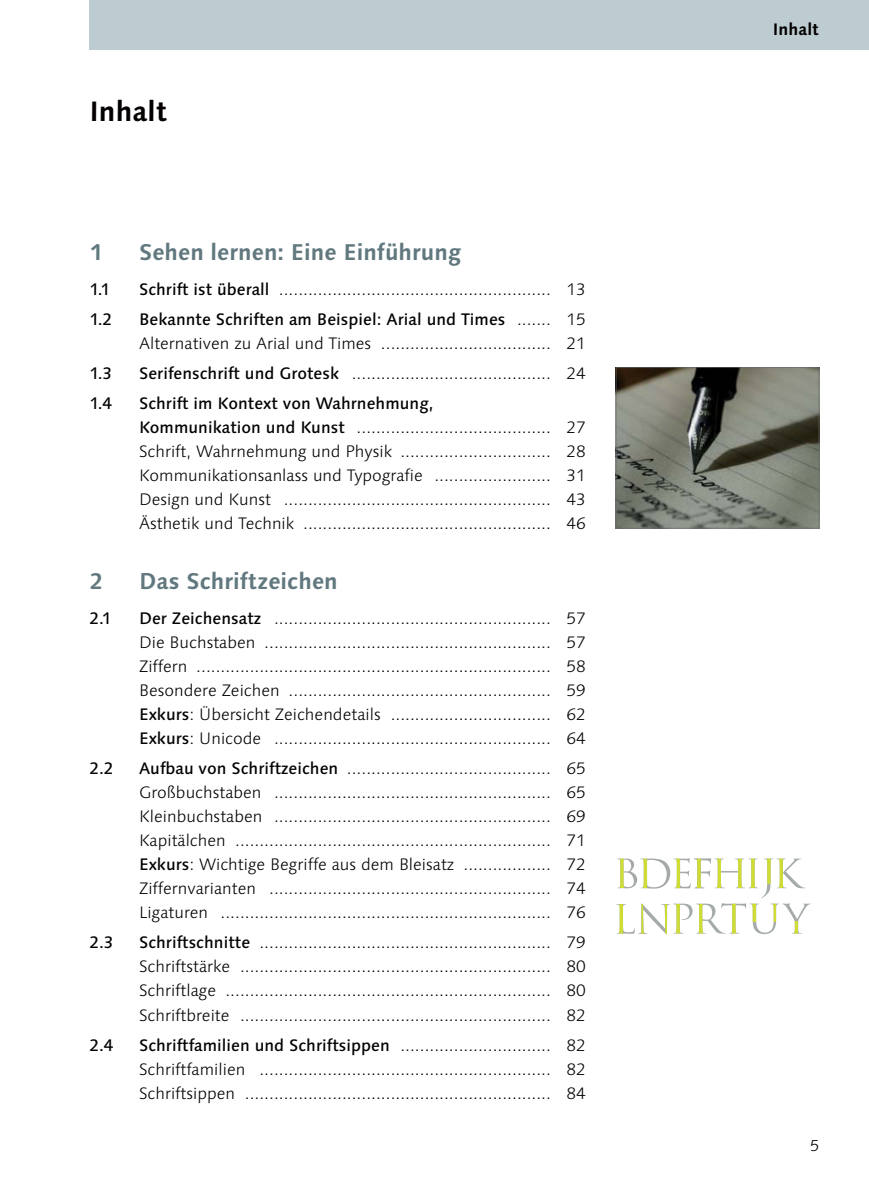
<style>
.page{position:relative;width:869px;height:1191px;background:#fff}
.page>*{position:absolute;margin:0;border:0;box-sizing:border-box;transform-origin:0 0}
.t1{font:700 28px "Syntax Next LT Pro";color:#040000}
.t2{font:700 22.75px "Syntax Next LT Pro";color:#61787f}
.t3{font:300 16.62px/24px "Syntax Next LT Pro";color:#040000;text-align:justify}
.t4{font:500 16.62px "Syntax Next LT Pro";color:#040000}
.t5{font:700 16.62px "Syntax Next LT Pro";color:#040000}
.t6{font:300 15.75px "Syntax Next LT Pro";color:#040000}
.s1{font-weight:500}
</style>
<div class="page">
<div style="left:89px;top:0;width:779px;height:50px;background:#bdccd1"></div>
<svg style="left:615px;top:367px;width:204px;height:161px;background:#6f7267"></svg>
<svg style="left:617px;top:858px;width:188px;height:39px"></svg>
<hr style="left:779px;top:858px;width:3px;height:30px;background:#cedc35">
<svg style="left:616px;top:903px;width:194px;height:31px"></svg>
<h1 class="t1" style="left:89px;top:99px;width:80px">Inhalt</h1>
<h2 class="t2" style="left:89px;top:242px;width:15px">1</h2>
<h2 class="t2" style="left:139px;top:242px;width:324px">Sehen lernen: Eine Einführung</h2>
<p class="t4" style="left:89px;top:282px;width:22px">1.1</p>
<p class="t3" style="left:139px;top:279px;width:448px"><span class="s1">Schrift ist überall</span> ........................................................ 13</p>
<p class="t4" style="left:89px;top:312px;width:24px">1.2</p>
<p class="t3" style="left:139px;top:309px;width:448px"><span class="s1">Bekannte Schriften am Beispiel: Arial und Times</span> ....... 15<br>Alternativen zu Arial und Times ................................... 21</p>
<p class="t4" style="left:89px;top:366px;width:24px">1.3</p>
<p class="t3" style="left:139px;top:363px;width:448px"><span class="s1">Serifenschrift und Grotesk</span> ......................................... 24</p>
<p class="t4" style="left:89px;top:396px;width:24px">1.4</p>
<p class="t3" style="left:139px;top:393px;width:448px;text-align:left"><span class="s1">Schrift im Kontext von Wahrnehmung,<br>Kommunikation und Kunst</span> ........................................ 27<br>Schrift, Wahrnehmung und Physik ............................... 28<br>Kommunikationsanlass und Typografie ........................ 31<br>Design und Kunst ....................................................... 43<br>Ästhetik und Technik ................................................... 46</p>
<h2 class="t2" style="left:89px;top:571px;width:15px">2</h2>
<h2 class="t2" style="left:139px;top:571px;width:200px">Das Schriftzeichen</h2>
<p class="t4" style="left:89px;top:610px;width:24px">2.1</p>
<p class="t3" style="left:139px;top:607px;width:448px"><span class="s1">Der Zeichensatz</span> ......................................................... 57<br>Die Buchstaben ........................................................... 57<br>Ziffern ......................................................................... 58<br>Besondere Zeichen ...................................................... 59<br><span class="s1">Exkurs</span>: Übersicht Zeichendetails ................................. 62<br><span class="s1">Exkurs</span>: Unicode ......................................................... 64</p>
<p class="t4" style="left:89px;top:761px;width:26px">2.2</p>
<p class="t3" style="left:139px;top:758px;width:448px"><span class="s1">Aufbau von Schriftzeichen</span> .......................................... 65<br>Großbuchstaben ......................................................... 65<br>Kleinbuchstaben ......................................................... 69<br>Kapitälchen ................................................................. 71<br><span class="s1">Exkurs</span>: Wichtige Begriffe aus dem Bleisatz .................. 72<br>Ziffernvarianten .......................................................... 74<br>Ligaturen .................................................................... 76</p>
<p class="t4" style="left:89px;top:935px;width:26px">2.3</p>
<p class="t3" style="left:139px;top:932px;width:448px"><span class="s1">Schriftschnitte</span> ............................................................ 79<br>Schriftstärke ................................................................ 80<br>Schriftlage ................................................................... 80<br>Schriftbreite ................................................................ 82</p>
<p class="t4" style="left:89px;top:1037px;width:26px">2.4</p>
<p class="t3" style="left:139px;top:1034px;width:448px"><span class="s1">Schriftfamilien und Schriftsippen</span> ............................... 82<br>Schriftfamilien ............................................................ 82<br>Schriftsippen ............................................................... 84</p>
<p class="t5" style="left:772px;top:22px;width:48px">Inhalt</p>
<p class="t6" style="left:809px;top:1140px;width:11px">5</p>
</div>
